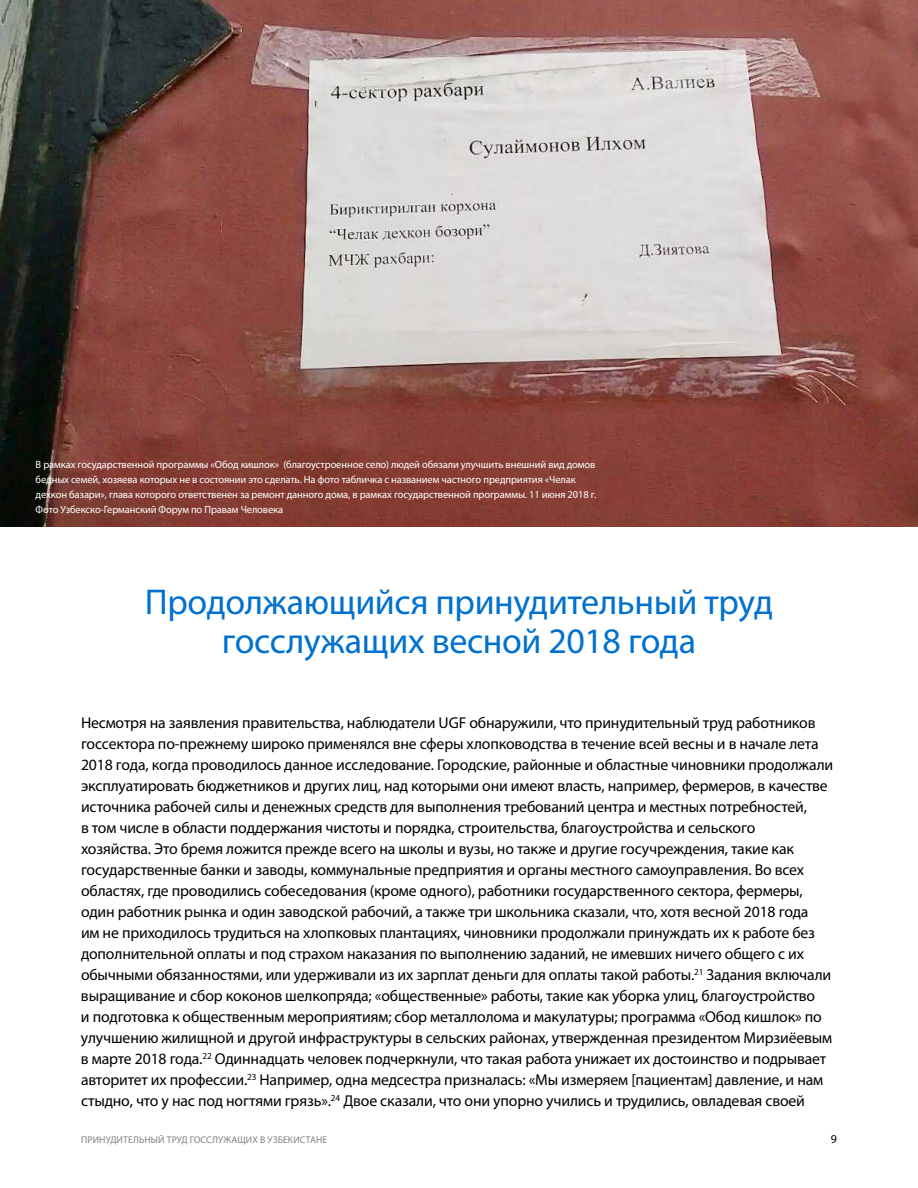
<style>
.page{position:relative;width:918px;height:1188px;background:#fff}
.page>*{position:absolute;margin:0;border:0;box-sizing:border-box;transform-origin:0 0}
.t1{font:36px/39px "Myriad Pro";letter-spacing:-.01em;color:#0071ce;text-align:center}
.t2{font:15.75px/21px "Myriad Pro";letter-spacing:-.01em;color:#000}
.t3{font:12px "Myriad Pro";color:#000}
.t4{font:10.5px/15px "Myriad Pro";letter-spacing:-.01em;color:#fff}
.t5{font:9.75px "Myriad Pro";letter-spacing:.01em;color:#808285}
</style>
<div class="page">
<img style="left:0;top:0;width:918px;height:526px">
<p class="t4" style="left:36px;top:457px;width:562px">В рамках государственной программы «Обод кишлок» (благоустроенное село) людей обязали улучшить внешний вид домов бедных семей, хозяева которых не в состоянии это сделать. На фото табличка с названием частного предприятия «Челак дехкон базари», глава которого ответственен за ремонт данного дома, в рамках государственной программы. 11 июня 2018 г.<br>Фото Узбекско-Германский Форум по Правам Человека</p>
<h1 class="t1" style="left:145px;top:582px;width:630px">Продолжающийся принудительный труд госслужащих весной 2018 года</h1>
<p class="t2" style="left:81px;top:712px;width:754px">Несмотря на заявления правительства, наблюдатели UGF обнаружили, что принудительный труд работников госсектора по-прежнему широко применялся вне сферы хлопководства в течение всей весны и в начале лета 2018 года, когда проводилось данное исследование. Городские, районные и областные чиновники продолжали эксплуатировать бюджетников и других лиц, над которыми они имеют власть, например, фермеров, в качестве источника рабочей силы и денежных средств для выполнения требований центра и местных потребностей,<br>в том числе в области поддержания чистоты и порядка, строительства, благоустройства и сельского<br>хозяйства. Это бремя ложится прежде всего на школы и вузы, но также и другие госучреждения, такие как государственные банки и заводы, коммунальные предприятия и органы местного самоуправления. Во всех областях, где проводились собеседования (кроме одного), работники государственного сектора, фермеры, один работник рынка и один заводской рабочий, а также три школьника сказали, что, хотя весной 2018 года<br>им не приходилось трудиться на хлопковых плантациях, чиновники продолжали принуждать их к работе без дополнительной оплаты и под страхом наказания по выполнению заданий, не имевших ничего общего с их обычными обязанностями, или удерживали из их зарплат деньги для оплаты такой работы.<sup>21</sup> Задания включали выращивание и сбор коконов шелкопряда; «общественные» работы, такие как уборка улиц, благоустройство<br>и подготовка к общественным мероприятиям; сбор металлолома и макулатуры; программа «Обод кишлок» по улучшению жилищной и другой инфраструктуры в сельских районах, утвержденная президентом Мирзиёевым в марте 2018 года.<sup>22</sup> Одиннадцать человек подчеркнули, что такая работа унижает их достоинство и подрывает авторитет их профессии.<sup>23</sup> Например, одна медсестра призналась: «Мы измеряем [пациентам] давление, и нам стыдно, что у нас под ногтями грязь».<sup>24</sup> Двое сказали, что они упорно учились и трудились, овладевая своей</p>
<p class="t5" style="left:81px;top:1134px;width:248px">ПРИНУДИТЕЛЬНЫЙ ТРУД ГОССЛУЖАЩИХ В УЗБЕКИСТАНЕ</p>
<p class="t3" style="left:831px;top:1132px;width:8px">9</p>
</div>
